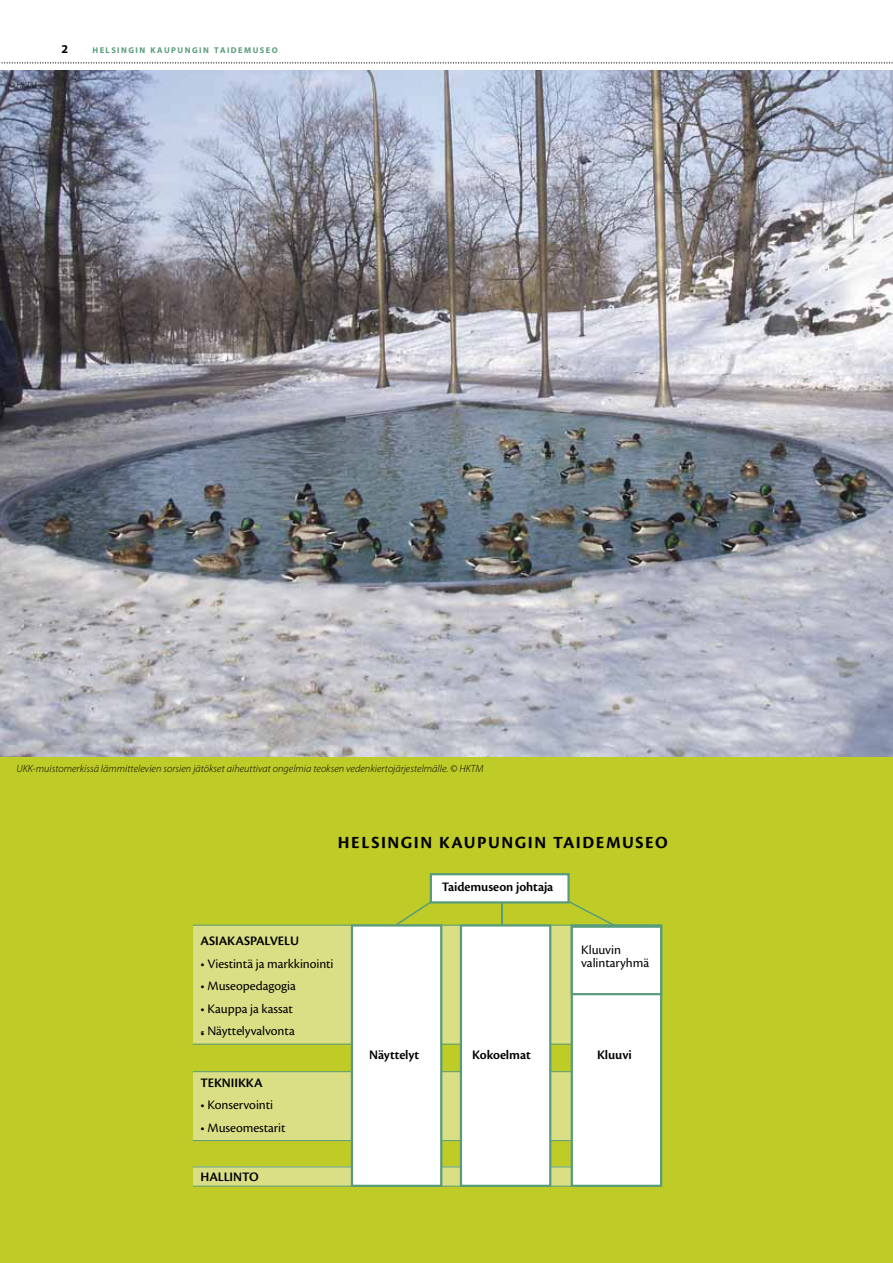
<style>
.page{position:relative;width:893px;height:1263px;background:#fff}
.page>*{position:absolute;margin:0;border:0;box-sizing:border-box;transform-origin:0 0}
.t1{font:700 17.7px "Cronos Pro";letter-spacing:.09em;color:#000}
.t2{font:13.5px/13.5px "Cronos Pro";letter-spacing:-.005em;color:#000}
.t3{font:600 13.5px "Cronos Pro";letter-spacing:-.005em;color:#000}
.t4{font:700 12px "Myriad Pro";color:#000}
.t5{font:italic 300 10.5px "Myriad Pro";letter-spacing:.005em;color:#000}
.t6{font:italic 300 9px "Myriad Pro";color:#000}
.t7{font:700 8.4px "Myriad Pro";letter-spacing:.17em;color:#599c7c}
</style>
<div class="page">
<div style="left:0;top:159px;width:893px;height:1104px;background:#bfcb27"></div>
<svg style="left:396px;top:899px;width:34px;height:25px"></svg>
<div style="left:431px;top:874px;width:137px;height:28px;background:#fff"></div>
<div style="left:430px;top:873px;width:140px;height:31px;border:2px solid #599c7c"></div>
<img style="left:0;top:71px;width:893px;height:685px">
<div style="left:193px;top:926px;width:378px;height:118px;background:#dadf86"></div>
<svg style="left:566px;top:900px;width:47px;height:25px"></svg>
<svg style="left:501px;top:901px;width:1px;height:23px"></svg>
<div style="left:193px;top:1072px;width:461px;height:68px;background:#dadf86"></div>
<div style="left:193px;top:1167px;width:461px;height:19px;background:#dadf86"></div>
<svg style="left:0;top:62px;width:893px;height:1px"></svg>
<hr style="left:193px;top:925px;width:458px;height:1px;background:#599c7c">
<hr style="left:193px;top:1044px;width:458px;height:1px;background:#599c7c">
<hr style="left:193px;top:1167px;width:458px;height:1px;background:#599c7c">
<hr style="left:193px;top:1071px;width:458px;height:1px;background:#599c7c">
<hr style="left:193px;top:1140px;width:458px;height:1px;background:#599c7c">
<hr style="left:193px;top:1186px;width:458px;height:1px;background:#599c7c">
<div style="left:461px;top:925px;width:89px;height:261px;background:#fff"></div>
<div style="left:460px;top:924px;width:91px;height:263px;border:2px solid #599c7c"></div>
<div style="left:572px;top:925px;width:89px;height:261px;background:#fff"></div>
<div style="left:571px;top:924px;width:91px;height:263px;border:2px solid #599c7c"></div>
<div style="left:571px;top:926px;width:91px;height:69px;border:2px solid #599c7c"></div>
<div style="left:352px;top:925px;width:89px;height:261px;background:#fff"></div>
<div style="left:351px;top:924px;width:91px;height:263px;border:2px solid #599c7c"></div>
<p class="t6" style="left:9px;top:81px;width:30px">© HKTM</p>
<p class="t4" style="left:62px;top:45px;width:8px">2</p>
<p class="t7" style="left:92px;top:47px;width:187px">HELSINGIN KAUPUNGIN TAIDEMUSEO</p>
<p class="t5" style="left:16px;top:764px;width:468px">UKK-muistomerkissä lämmittelevien sorsien jätökset aiheuttivat ongelmia teoksen vedenkiertojärjestelmälle. © HKTM</p>
<h1 class="t1" style="left:338px;top:835px;width:331px">HELSINGIN KAUPUNGIN TAIDEMUSEO</h1>
<p class="t3" style="left:442px;top:882px;width:113px">Taidemuseon johtaja</p>
<p class="t3" style="left:201px;top:936px;width:100px">ASIAKASPALVELU</p>
<p class="t2" style="left:201px;top:958px;width:134px">• Viestintä ja markkinointi</p>
<p class="t2" style="left:201px;top:980px;width:97px">• Museopedagogia</p>
<p class="t2" style="left:201px;top:1003px;width:94px">• Kauppa ja kassat</p>
<p class="t2" style="left:201px;top:1025px;width:96px">- Näyttelyvalvonta</p>
<p class="t2" style="left:201px;top:1027px;width:6px">•</p>
<p class="t3" style="left:201px;top:1077px;width:64px">TEKNIIKKA</p>
<p class="t2" style="left:201px;top:1099px;width:74px">• Konservointi</p>
<p class="t2" style="left:201px;top:1121px;width:87px">• Museomestarit</p>
<p class="t3" style="left:201px;top:1171px;width:60px">HALLINTO</p>
<p class="t2" style="left:581px;top:943px;width:69px">Kluuvin valintaryhmä</p>
<p class="t3" style="left:369px;top:1050px;width:52px">Näyttelyt</p>
<p class="t3" style="left:472px;top:1050px;width:60px">Kokoelmat</p>
<p class="t3" style="left:597px;top:1050px;width:36px">Kluuvi</p>
</div>
